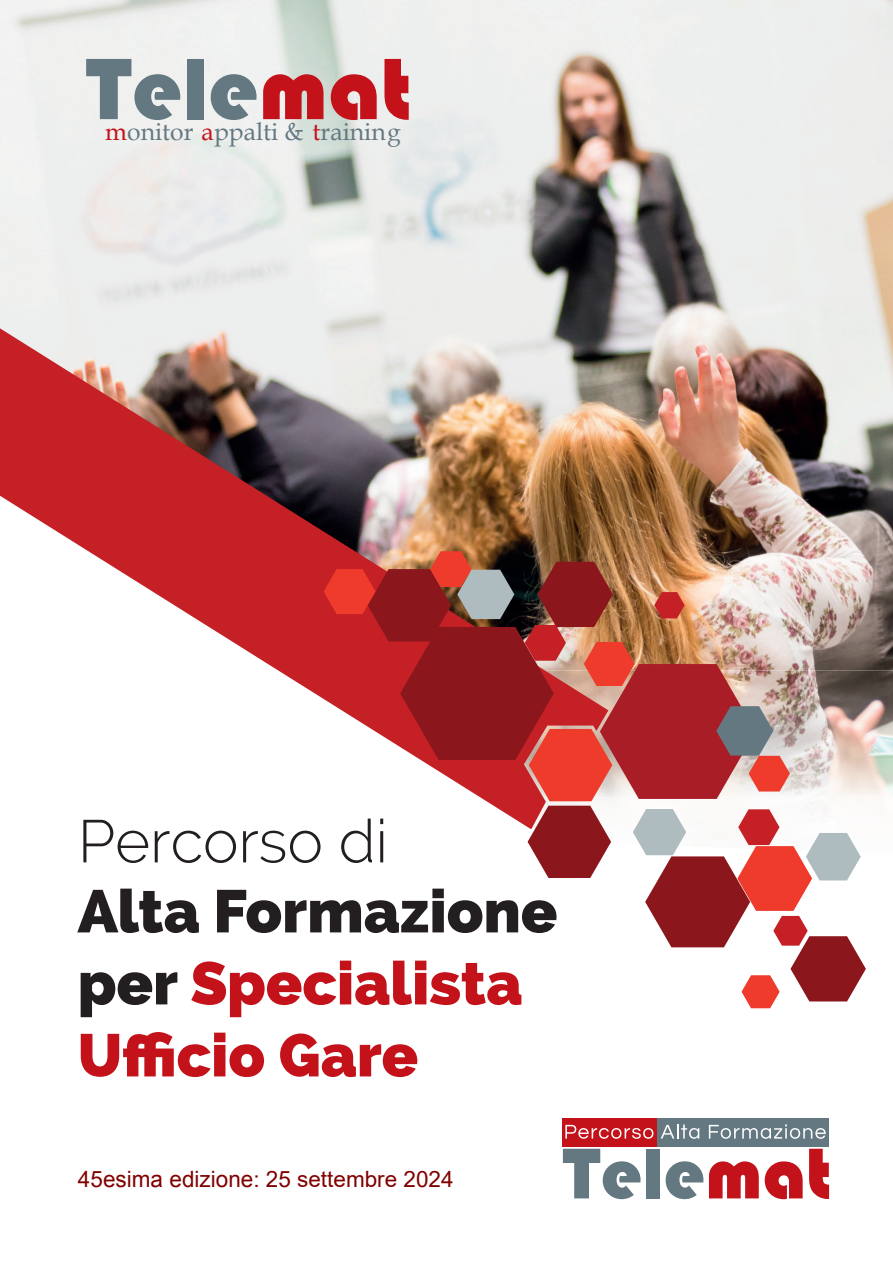
<style>
.page{position:relative;width:893px;height:1263px;background:#fff}
.page>*{position:absolute;margin:0;border:0;box-sizing:border-box;transform-origin:0 0}
.t1{font:90.3px "Bauhaus 93";color:#647882}
.t2{font:800 60px/72px "Raleway";color:#c4121a}
.t3{font:300 60px "Raleway";color:#231f20}
.t4{font:24.6px "Book Antiqua";color:#647882}
.t5{font:22.5px "Arial";color:#800000}
.s1{color:#c4121a}
.s2{color:#231f20}
</style>
<div class="page">
<img style="left:0;top:0;width:893px;height:670px">
<img style="left:866px;top:670px;width:27px;height:126px">
<img style="left:0;top:328px;width:634px;height:371px">
<svg style="left:324px;top:551px;width:542px;height:457px"></svg>
<svg style="left:563px;top:1149px;width:77px;height:50px"></svg>
<div style="left:646px;top:1149px;width:14px;height:49px;background:#647882"></div>
<svg style="left:666px;top:1161px;width:37px;height:38px"></svg>
<svg style="left:709px;top:1161px;width:50px;height:37px"></svg>
<svg style="left:765px;top:1161px;width:38px;height:38px"></svg>
<svg style="left:809px;top:1149px;width:20px;height:50px"></svg>
<div style="left:562px;top:1118px;width:95px;height:28px;background:#c4121a"></div>
<div style="left:657px;top:1118px;width:172px;height:28px;background:#647882"></div>
<svg style="left:565px;top:1125px;width:88px;height:14px"></svg>
<svg style="left:661px;top:1124px;width:38px;height:15px"></svg>
<svg style="left:709px;top:1124px;width:117px;height:15px"></svg>
<h1 class="t1" style="left:86px;top:38px;width:328px">Tele<span class="s1">mat</span></h1>
<p class="t4" style="left:105px;top:115px;width:297px"><span class="s1">m</span>onitor <span class="s1">a</span>ppalti &amp; <span class="s1">t</span>raining</p>
<p class="t3" style="left:78px;top:806px;width:312px">Percorso di</p>
<p class="t2" style="left:78px;top:875px;width:481px"><span class="s2">Alta Formazione per</span> Specialista<br>Ufficio Gare</p>
<p class="t5" style="left:78px;top:1164px;width:377px">45esima edizione: 25 settembre 2024</p>
</div>
